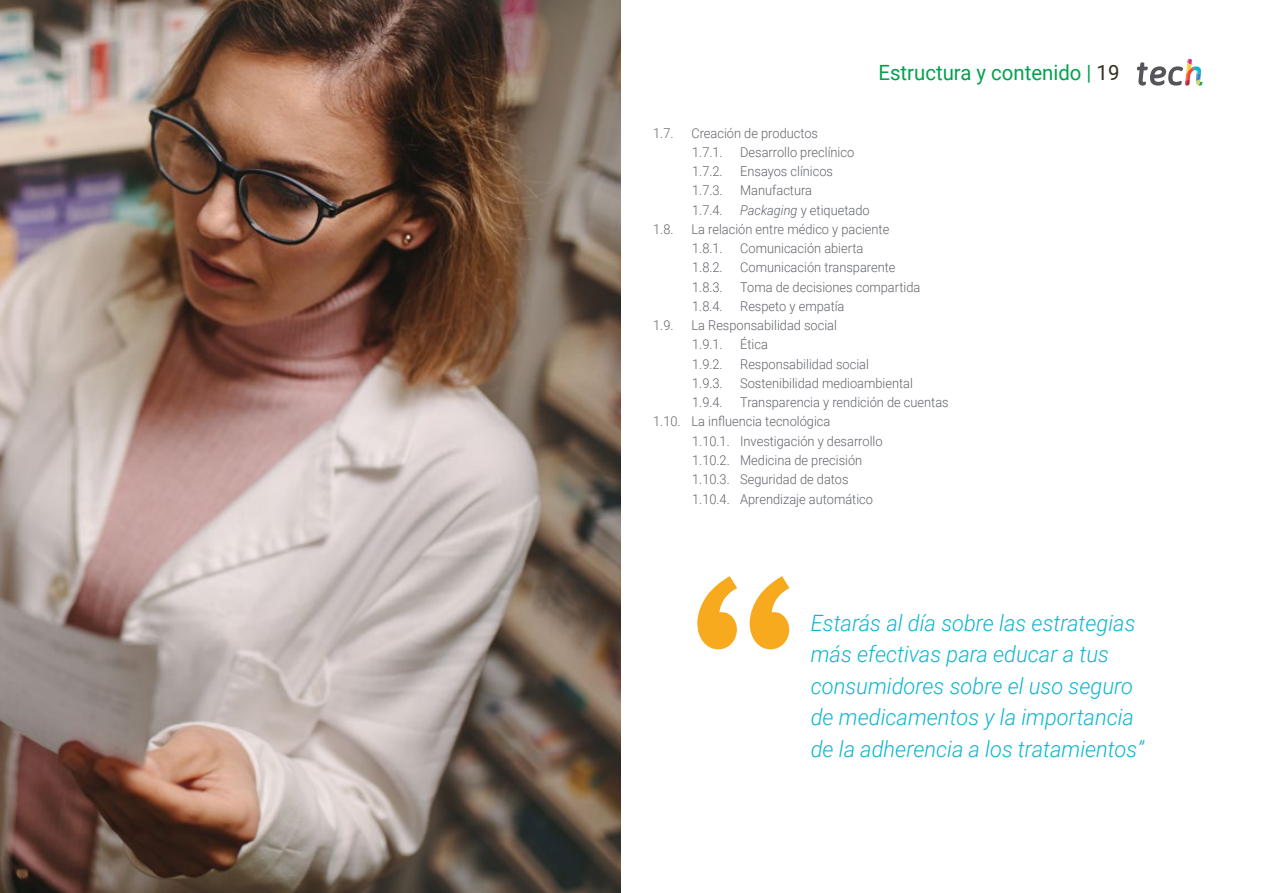
<style>
.page{position:relative;width:1263px;height:893px;background:#fff}
.page>*{position:absolute;margin:0;border:0;box-sizing:border-box;transform-origin:0 0}
.t1{font:italic 300 22.5px/31.5px "Roboto";color:#0fb6cf}
.t2{font:21px "Roboto";color:#04a14d}
.t3{font:300 13.5px/19.2px "Roboto";color:#61646a;scale:.95 1}
.s1{color:#312e20}
.s2{font-style:italic}
</style>
<div class="page">
<img style="left:0;top:0;width:621px;height:893px">
<svg style="left:697px;top:576px;width:92px;height:73px"></svg>
<svg style="left:1137px;top:59px;width:65px;height:27px"></svg>
<h2 class="t2" style="left:878px;top:57px;width:242px">Estructura y contenido | <span class="s1">19</span></h2>
<p class="t3" style="left:653px;top:123px;width:23px">1.7.</p>
<p class="t3" style="left:691px;top:123px;width:135px">Creación de productos<br>1.7.1.</p>
<p class="t3" style="left:740px;top:142px;width:122px">Desarrollo preclínico</p>
<p class="t3" style="left:692px;top:161px;width:34px">1.7.2.</p>
<p class="t3" style="left:740px;top:161px;width:99px">Ensayos clínicos</p>
<p class="t3" style="left:692px;top:181px;width:34px">1.7.3.</p>
<p class="t3" style="left:740px;top:181px;width:77px">Manufactura</p>
<p class="t3" style="left:692px;top:200px;width:34px">1.7.4.</p>
<p class="t3" style="left:740px;top:200px;width:138px"><span class="s2">Packaging</span> y etiquetado</p>
<p class="t3" style="left:653px;top:219px;width:23px">1.8.</p>
<p class="t3" style="left:691px;top:219px;width:210px">La relación entre médico y paciente<br>1.8.1.</p>
<p class="t3" style="left:740px;top:238px;width:131px">Comunicación abierta</p>
<p class="t3" style="left:692px;top:258px;width:34px">1.8.2.</p>
<p class="t3" style="left:740px;top:258px;width:165px">Comunicación transparente</p>
<p class="t3" style="left:692px;top:277px;width:34px">1.8.3.</p>
<p class="t3" style="left:740px;top:277px;width:191px">Toma de decisiones compartida</p>
<p class="t3" style="left:692px;top:296px;width:34px">1.8.4.</p>
<p class="t3" style="left:740px;top:296px;width:111px">Respeto y empatía</p>
<p class="t3" style="left:653px;top:315px;width:23px">1.9.</p>
<p class="t3" style="left:691px;top:315px;width:155px">La Responsabilidad social<br>1.9.1.</p>
<p class="t3" style="left:740px;top:335px;width:31px">Ética</p>
<p class="t3" style="left:692px;top:354px;width:34px">1.9.2.</p>
<p class="t3" style="left:740px;top:354px;width:137px">Responsabilidad social</p>
<p class="t3" style="left:692px;top:373px;width:34px">1.9.3.</p>
<p class="t3" style="left:740px;top:373px;width:183px">Sostenibilidad medioambiental</p>
<p class="t3" style="left:692px;top:392px;width:34px">1.9.4.</p>
<p class="t3" style="left:740px;top:392px;width:221px">Transparencia y rendición de cuentas</p>
<p class="t3" style="left:653px;top:412px;width:188px">1.10. La influencia tecnológica</p>
<p class="t3" style="left:692px;top:431px;width:202px">1.10.1. Investigación y desarrollo</p>
<p class="t3" style="left:692px;top:450px;width:181px">1.10.2. Medicina de precisión</p>
<p class="t3" style="left:692px;top:469px;width:166px">1.10.3. Seguridad de datos</p>
<p class="t3" style="left:692px;top:489px;width:192px">1.10.4. Aprendizaje automático</p>
<h1 class="t1" style="left:811px;top:606px;width:335px">Estarás al día sobre las estrategias más efectivas para educar a tus consumidores sobre el uso seguro de medicamentos y la importancia de la adherencia a los tratamientos”</h1>
</div>
